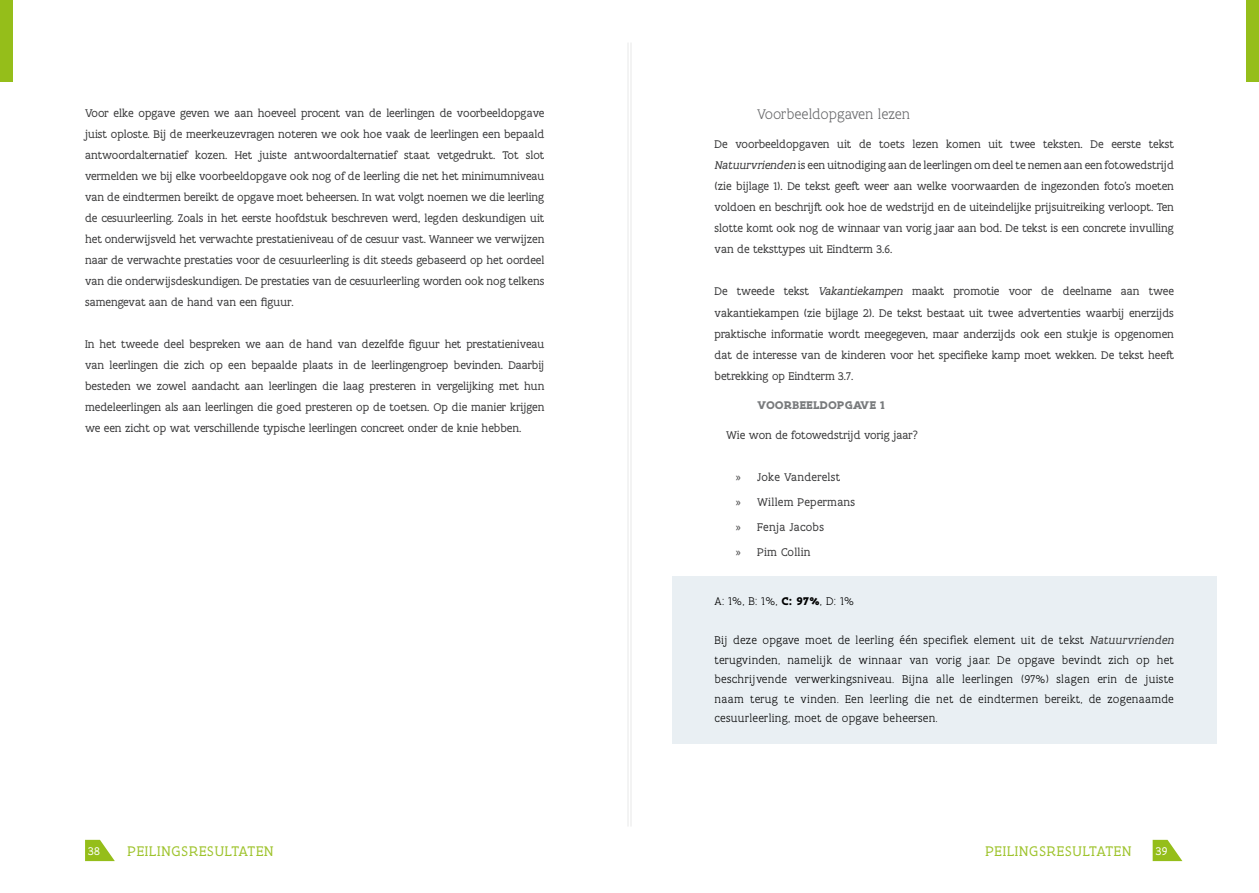
<style>
.page{position:relative;width:1259px;height:893px;background:#fff}
.page>*{position:absolute;margin:0;border:0;box-sizing:border-box;transform-origin:0 0}
.t1{font:15px "Flanders Art Serif";letter-spacing:.055em;color:#9ec32c}
.Titel_1_1_1__PRE-CON{font:300 15px "Flanders Art Serif";color:#666769}
.TXT{font:12px/21px "Flanders Art Serif";color:#383839;text-align:justify}
.t2{font:300 12px/19.5px "Flanders Art Serif";letter-spacing:.02em;color:#000}
.TXT_-_OPSOMMING_BUL{font:12px "Flanders Art Serif";letter-spacing:.025em;color:#383839}
.Titel_1_1_1_1_PRE-CO{font:700 12px "Flanders Art Serif";letter-spacing:.005em;color:#787a7c}
.t3{font:12px "Flanders Art Serif";color:#fff}
.s1{font-style:italic}
.s2{font-family:"Myriad Pro"}
.s3{font-weight:700}
.s4{font-weight:400;font-style:italic;color:#383839}
</style>
<div class="page">
<div style="left:1246px;top:0;width:13px;height:82px;background:#95be1a"></div>
<div style="left:0;top:0;width:13px;height:82px;background:#95be1a"></div>
<svg style="left:1152px;top:840px;width:30px;height:21px"></svg>
<svg style="left:85px;top:840px;width:30px;height:21px"></svg>
<div style="left:672px;top:577px;width:544px;height:167px;background:#e9eff3"></div>
<p class="TXT" style="left:85px;top:103px;width:461px">Voor elke opgave geven we aan hoeveel procent van de leerlingen de voorbeeldopgave juist oploste. Bij de meerkeuzevragen noteren we ook hoe vaak de leerlingen een bepaald antwoordalternatief kozen. Het juiste antwoordalternatief staat vetgedrukt. Tot slot vermelden we bij elke voorbeeldopgave ook nog of de leerling die net het minimumniveau van de eindtermen bereikt de opgave moet beheersen. In wat volgt noemen we die leerling de cesuurleerling. Zoals in het eerste hoofdstuk beschreven werd, legden deskundigen uit het onderwijsveld het verwachte prestatieniveau of de cesuur vast. Wanneer we verwijzen naar de verwachte prestaties voor de cesuurleerling is dit steeds gebaseerd op het oordeel van die onderwijsdeskundigen. De prestaties van de cesuurleerling worden ook nog telkens samengevat aan de hand van een figuur.</p>
<p class="TXT" style="left:85px;top:334px;width:461px">In het tweede deel bespreken we aan de hand van dezelfde figuur het prestatieniveau van leerlingen die zich op een bepaalde plaats in de leerlingengroep bevinden. Daarbij besteden we zowel aandacht aan leerlingen die laag presteren in vergelijking met hun medeleerlingen als aan leerlingen die goed presteren op de toetsen. Op die manier krijgen we een zicht op wat verschillende typische leerlingen concreet onder de knie hebben.</p>
<p class="Titel_1_1_1__PRE-CON" style="left:757px;top:105px;width:155px">Voorbeeldopgaven lezen</p>
<p class="TXT" style="left:714px;top:134px;width:461px">De voorbeeldopgaven uit de toets lezen komen uit twee teksten. De eerste tekst <span class="s1">Natuurvrienden</span> is een uitnodiging aan de leerlingen om deel te nemen aan een fotowedstrijd (zie bijlage 1). De tekst geeft weer aan welke voorwaarden de ingezonden foto’s moeten voldoen en beschrijft ook hoe de wedstrijd en de uiteindelijke prijsuitreiking verloopt. Ten slotte komt ook nog de winnaar van vorig jaar aan bod. De tekst is een concrete invulling van de teksttypes uit Eindterm 3.6.</p>
<p class="TXT" style="left:714px;top:281px;width:461px">De tweede tekst <span class="s1">Vakantiekampen</span> maakt promotie voor de deelname aan twee vakantiekampen (zie bijlage 2). De tekst bestaat uit twee advertenties waarbij enerzijds praktische informatie wordt meegegeven, maar anderzijds ook een stukje is opgenomen dat de interesse van de kinderen voor het specifieke kamp moet wekken. De tekst heeft betrekking op Eindterm 3.7.</p>
<p class="Titel_1_1_1_1_PRE-CO" style="left:757px;top:397px;width:129px">VOORBEELDOPGAVE 1</p>
<p class="TXT" style="left:726px;top:424px;width:194px">Wie won de fotowedstrijd vorig jaar?</p>
<p class="TXT_-_OPSOMMING_BUL" style="left:736px;top:470px;width:106px"><span class="s2">»</span> Joke Vanderelst</p>
<p class="TXT_-_OPSOMMING_BUL" style="left:736px;top:495px;width:121px"><span class="s2">»</span> Willem Pepermans</p>
<p class="TXT_-_OPSOMMING_BUL" style="left:736px;top:520px;width:90px"><span class="s2">»</span> Fenja Jacobs</p>
<p class="TXT_-_OPSOMMING_BUL" style="left:736px;top:545px;width:76px"><span class="s2">»</span> Pim Collin</p>
<p class="t2" style="left:714px;top:592px;width:141px">A: 1%, B: 1%, <span class="s3">C: 97%</span>, D: 1%</p>
<p class="t2" style="left:714px;top:631px;width:463px">Bij deze opgave moet de leerling één specifiek element uit de tekst <span class="s4">Natuurvrienden </span>terugvinden, namelijk de winnaar van vorig jaar. De opgave bevindt zich op het beschrijvende verwerkingsniveau. Bijna alle leerlingen (97%) slagen erin de juiste naam terug te vinden. Een leerling die net de eindtermen bereikt, de zogenaamde cesuurleerling, moet de opgave beheersen.</p>
<p class="t3" style="left:88px;top:844px;width:13px">38</p>
<p class="t1" style="left:128px;top:842px;width:147px">PEILINGSRESULTATEN</p>
<p class="t1" style="left:985px;top:842px;width:147px">PEILINGSRESULTATEN</p>
<p class="t3" style="left:1156px;top:844px;width:13px">39</p>
</div>
